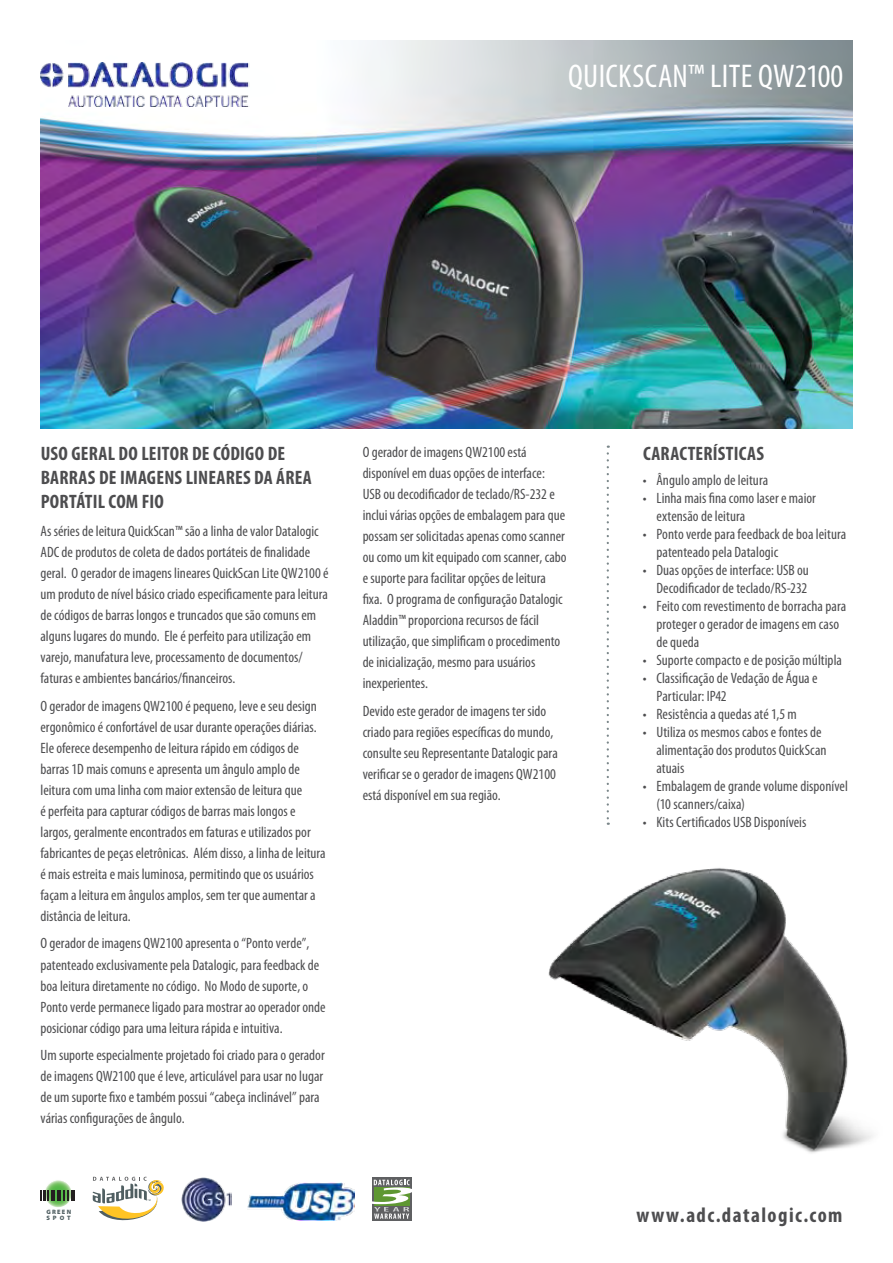
<style>
.page{position:relative;width:893px;height:1263px;background:#fff}
.page>*{position:absolute;margin:0;border:0;box-sizing:border-box;transform-origin:0 0}
.t1{font:condensed 33px "Myriad Pro";letter-spacing:.005em;color:#fff}
.t2{font:700 condensed 21px "Myriad Pro";color:#4d4d4f}
.t3{font:700 condensed 19.5px/24px "Myriad Pro";letter-spacing:.01em;color:#4d4d4f}
.t4{font:condensed 15px/21px "Myriad Pro";color:#4d4d4f}
.t5{font:900 6.3px/6.3px "Myriad Pro";letter-spacing:.2em;color:#505f62}
</style>
<div class="page">
<img style="left:40px;top:41px;width:812px;height:387px">
<img style="left:40px;top:63px;width:220px;height:43px">
<svg style="left:607px;top:446px;width:2px;height:367px"></svg>
<div style="left:372px;top:1178px;width:40px;height:43px;background:#5f6062"></div>
<svg style="left:372px;top:1179px;width:40px;height:40px"></svg>
<img style="left:181px;top:1177px;width:51px;height:45px">
<svg style="left:93px;top:1177px;width:71px;height:44px"></svg>
<img style="left:248px;top:1182px;width:107px;height:38px">
<svg style="left:44px;top:1179px;width:28px;height:28px"></svg>
<svg style="left:40px;top:1190px;width:8px;height:10px"></svg>
<hr style="left:51px;top:1190px;width:4px;height:10px;background:#231f20">
<hr style="left:57px;top:1190px;width:4px;height:10px;background:#231f20">
<svg style="left:63px;top:1190px;width:6px;height:10px"></svg>
<hr style="left:71px;top:1190px;width:4px;height:10px;background:#231f20">
<img style="left:548px;top:817px;width:325px;height:336px">
<h1 class="t1" style="left:568px;top:56px;width:29px">Quickscan</h1>
<h1 class="t1" style="left:688px;top:56px;width:157px">™lite qw2100</h1>
<h3 class="t3" style="left:41px;top:441px;width:273px">USO GERAL DO LEITOR DE CÓDIGO DE<br>BARRAS DE IMAGENS LINEARES DA ÁREA<br>PORTÁTIL COM FIO</h3>
<p class="t4" style="left:40px;top:520px;width:290px">As séries de leitura QuickScan™ são a linha de valor Datalogic ADC de produtos de coleta de dados portáteis de finalidade geral. O gerador de imagens lineares QuickScan Lite QW2100 é um produto de nível básico criado especificamente para leitura de códigos de barras longos e truncados que são comuns em alguns lugares do mundo. Ele é perfeito para utilização em varejo, manufatura leve, processamento de documentos/ faturas e ambientes bancários/financeiros.</p>
<p class="t4" style="left:40px;top:695px;width:287px">O gerador de imagens QW2100 é pequeno, leve e seu design ergonômico é confortável de usar durante operações diárias.<br>Ele oferece desempenho de leitura rápido em códigos de barras 1D mais comuns e apresenta um ângulo amplo de leitura com uma linha com maior extensão de leitura que<br>é perfeita para capturar códigos de barras mais longos e largos, geralmente encontrados em faturas e utilizados por fabricantes de peças eletrônicas. Além disso, a linha de leitura é mais estreita e mais luminosa, permitindo que os usuários façam a leitura em ângulos amplos, sem ter que aumentar a distância de leitura.</p>
<p class="t4" style="left:40px;top:933px;width:287px">O gerador de imagens QW2100 apresenta o “Ponto verde”, patenteado exclusivamente pela Datalogic, para feedback de boa leitura diretamente no código. No Modo de suporte, o Ponto verde permanece ligado para mostrar ao operador onde posicionar código para uma leitura rápida e intuitiva.</p>
<p class="t4" style="left:40px;top:1044px;width:286px">Um suporte especialmente projetado foi criado para o gerador de imagens QW2100 que é leve, articulável para usar no lugar de um suporte fixo e também possui “cabeça inclinável” para várias configurações de ângulo.</p>
<p class="t5" style="left:46px;top:1208px;width:26px">GREEN<br>SPOT</p>
<p class="t4" style="left:363px;top:441px;width:205px">O gerador de imagens QW2100 está disponível em duas opções de interface:<br>USB ou decodificador de teclado/RS-232 e inclui várias opções de embalagem para que possam ser solicitadas apenas como scanner ou como um kit equipado com scanner, cabo e suporte para facilitar opções de leitura fixa. O programa de configuração Datalogic Aladdin™ proporciona recursos de fácil utilização, que simplificam o procedimento de inicialização, mesmo para usuários inexperientes.</p>
<p class="t4" style="left:363px;top:700px;width:197px">Devido este gerador de imagens ter sido criado para regiões específicas do mundo, consulte seu Representante Datalogic para verificar se o gerador de imagens QW2100 está disponível em sua região.</p>
<h3 class="t3" style="left:643px;top:441px;width:122px">CARACTERÍSTICAS</h3>
<p class="t4" style="left:643px;top:469px;width:127px">• Ângulo amplo de leitura</p>
<p class="t4" style="left:656px;top:489px;width:161px;line-height:18px;text-indent:-14px">• Linha mais fina como laser e maior extensão de leitura</p>
<p class="t4" style="left:656px;top:525px;width:191px;line-height:18px;text-indent:-14px">• Ponto verde para feedback de boa leitura patenteado pela Datalogic</p>
<p class="t4" style="left:643px;top:561px;width:167px;line-height:18px;text-align:right">• Duas opções de interface: USB ou<br>Decodificador de teclado/RS-232</p>
<p class="t4" style="left:656px;top:597px;width:191px;line-height:18px;text-indent:-14px">• Feito com revestimento de borracha para proteger o gerador de imagens em caso de queda</p>
<p class="t4" style="left:643px;top:649px;width:201px">• Suporte compacto e de posição múltipla</p>
<p class="t4" style="left:656px;top:669px;width:163px;line-height:18px;text-indent:-14px">• Classificação de Vedação de Água e<br>Particular: IP42</p>
<p class="t4" style="left:643px;top:703px;width:155px">• Resistência a quedas até 1,5 m</p>
<p class="t4" style="left:656px;top:723px;width:172px;line-height:18px;text-indent:-14px">• Utiliza os mesmos cabos e fontes de alimentação dos produtos QuickScan atuais</p>
<p class="t4" style="left:656px;top:777px;width:193px;line-height:18px;text-indent:-14px">• Embalagem de grande volume disponível (10 scanners/caixa)</p>
<p class="t4" style="left:643px;top:811px;width:165px">• Kits Certificados USB Disponíveis</p>
<h2 class="t2" style="left:636px;top:1201px;width:208px">WWW.ADC.DATALOGIC.COM</h2>
</div>
